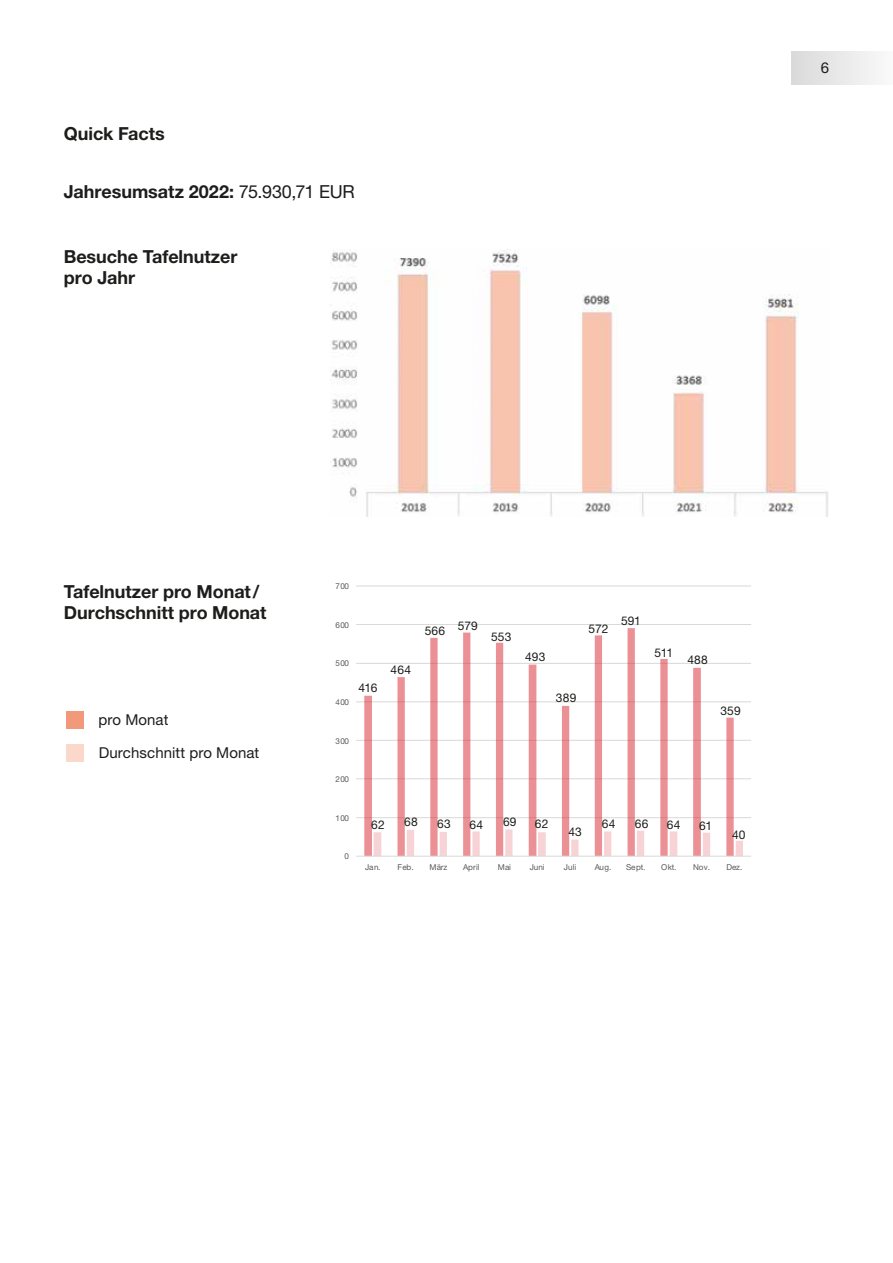
<style>
.page{position:relative;width:893px;height:1263px;background:#fff}
.page>*{position:absolute;margin:0;border:0;box-sizing:border-box;transform-origin:0 0}
.t1{font:700 18px/21.6px "Helvetica Neue LT Std";letter-spacing:-.005em;color:#1d1d1b}
.t2{font:15px "Helvetica Neue LT Std";letter-spacing:.005em;color:#1d1d1b}
.t3{font:12px "Helvetica Neue LT Std";letter-spacing:.015em;color:#1d1d1b}
.t4{font:8.1px "Helvetica Neue LT Std";letter-spacing:-.02em;color:#595959}
.s1{font-weight:400}
</style>
<div class="page">
<div style="left:791px;top:51px;width:102px;height:33px;background:linear-gradient(to right,#d9d9d9,#fafafa)"></div>
<img style="left:330px;top:250px;width:498px;height:266px">
<div style="left:67px;top:744px;width:17px;height:17px;background:#fbd9ca"></div>
<div style="left:67px;top:711px;width:17px;height:18px;background:#f3997b"></div>
<hr style="left:356px;top:817px;width:395px;height:1px;background:#d9d9d9">
<hr style="left:356px;top:778px;width:395px;height:1px;background:#d9d9d9">
<hr style="left:356px;top:740px;width:395px;height:1px;background:#d9d9d9">
<hr style="left:356px;top:701px;width:395px;height:1px;background:#d9d9d9">
<hr style="left:356px;top:663px;width:395px;height:1px;background:#d9d9d9">
<hr style="left:356px;top:624px;width:395px;height:1px;background:#d9d9d9">
<hr style="left:356px;top:586px;width:395px;height:1px;background:#d9d9d9">
<svg style="left:364px;top:628px;width:370px;height:228px"></svg>
<svg style="left:374px;top:829px;width:369px;height:27px"></svg>
<hr style="left:356px;top:856px;width:395px;height:1px;background:#d9d9d9">
<p class="t1" style="left:64px;top:123px;width:103px">Quick Facts</p>
<p class="t1" style="left:64px;top:181px;width:292px">Jahresumsatz 2022: <span class="s1">75.930,71 EUR</span></p>
<p class="t1" style="left:64px;top:245px;width:175px">Besuche Tafelnutzer pro Jahr</p>
<p class="t2" style="left:821px;top:59px;width:10px">6</p>
<p class="t1" style="left:64px;top:580px;width:204px">Tafelnutzer pro Monat/<br>Durchschnitt pro Monat</p>
<p class="t2" style="left:99px;top:711px;width:71px">pro Monat</p>
<p class="t2" style="left:99px;top:744px;width:162px">Durchschnitt pro Monat</p>
<p class="t4" style="left:336px;top:581px;width:15px">700</p>
<p class="t4" style="left:336px;top:620px;width:15px">600</p>
<p class="t4" style="left:336px;top:658px;width:15px">500</p>
<p class="t4" style="left:336px;top:697px;width:15px">400</p>
<p class="t3" style="left:359px;top:680px;width:20px">416</p>
<p class="t4" style="left:336px;top:736px;width:15px">300</p>
<p class="t4" style="left:336px;top:774px;width:15px">200</p>
<p class="t3" style="left:391px;top:663px;width:22px">464</p>
<p class="t3" style="left:425px;top:623px;width:22px">566</p>
<p class="t3" style="left:458px;top:619px;width:21px">579</p>
<p class="t3" style="left:491px;top:629px;width:22px">553</p>
<p class="t3" style="left:525px;top:649px;width:22px">493</p>
<p class="t3" style="left:556px;top:690px;width:22px">389</p>
<p class="t3" style="left:589px;top:621px;width:21px">572</p>
<p class="t3" style="left:621px;top:613px;width:21px">591</p>
<p class="t3" style="left:654px;top:646px;width:20px">511</p>
<p class="t3" style="left:687px;top:653px;width:22px">488</p>
<p class="t3" style="left:720px;top:704px;width:22px">359</p>
<p class="t4" style="left:336px;top:813px;width:15px">100</p>
<p class="t4" style="left:345px;top:852px;width:6px">0</p>
<p class="t3" style="left:371px;top:817px;width:15px">62</p>
<p class="t3" style="left:404px;top:814px;width:15px">68</p>
<p class="t3" style="left:437px;top:817px;width:15px">63</p>
<p class="t3" style="left:469px;top:817px;width:15px">64</p>
<p class="t3" style="left:503px;top:815px;width:15px">69</p>
<p class="t3" style="left:535px;top:817px;width:15px">62</p>
<p class="t3" style="left:568px;top:825px;width:15px">43</p>
<p class="t3" style="left:602px;top:817px;width:15px">64</p>
<p class="t3" style="left:635px;top:817px;width:15px">66</p>
<p class="t3" style="left:667px;top:818px;width:15px">64</p>
<p class="t3" style="left:699px;top:819px;width:15px">61</p>
<p class="t3" style="left:732px;top:827px;width:15px">40</p>
<p class="t4" style="left:365px;top:862px;width:17px">Jan.</p>
<p class="t4" style="left:398px;top:862px;width:18px">Feb.</p>
<p class="t4" style="left:430px;top:862px;width:19px">März</p>
<p class="t4" style="left:463px;top:862px;width:18px">April</p>
<p class="t4" style="left:498px;top:862px;width:15px">Mai</p>
<p class="t4" style="left:530px;top:862px;width:16px">Juni</p>
<p class="t4" style="left:564px;top:862px;width:14px">Juli</p>
<p class="t4" style="left:595px;top:862px;width:18px">Aug.</p>
<p class="t4" style="left:626px;top:862px;width:21px">Sept.</p>
<p class="t4" style="left:661px;top:862px;width:17px">Okt.</p>
<p class="t4" style="left:693px;top:862px;width:18px">Nov.</p>
<p class="t4" style="left:726px;top:862px;width:18px">Dez.</p>
</div>
